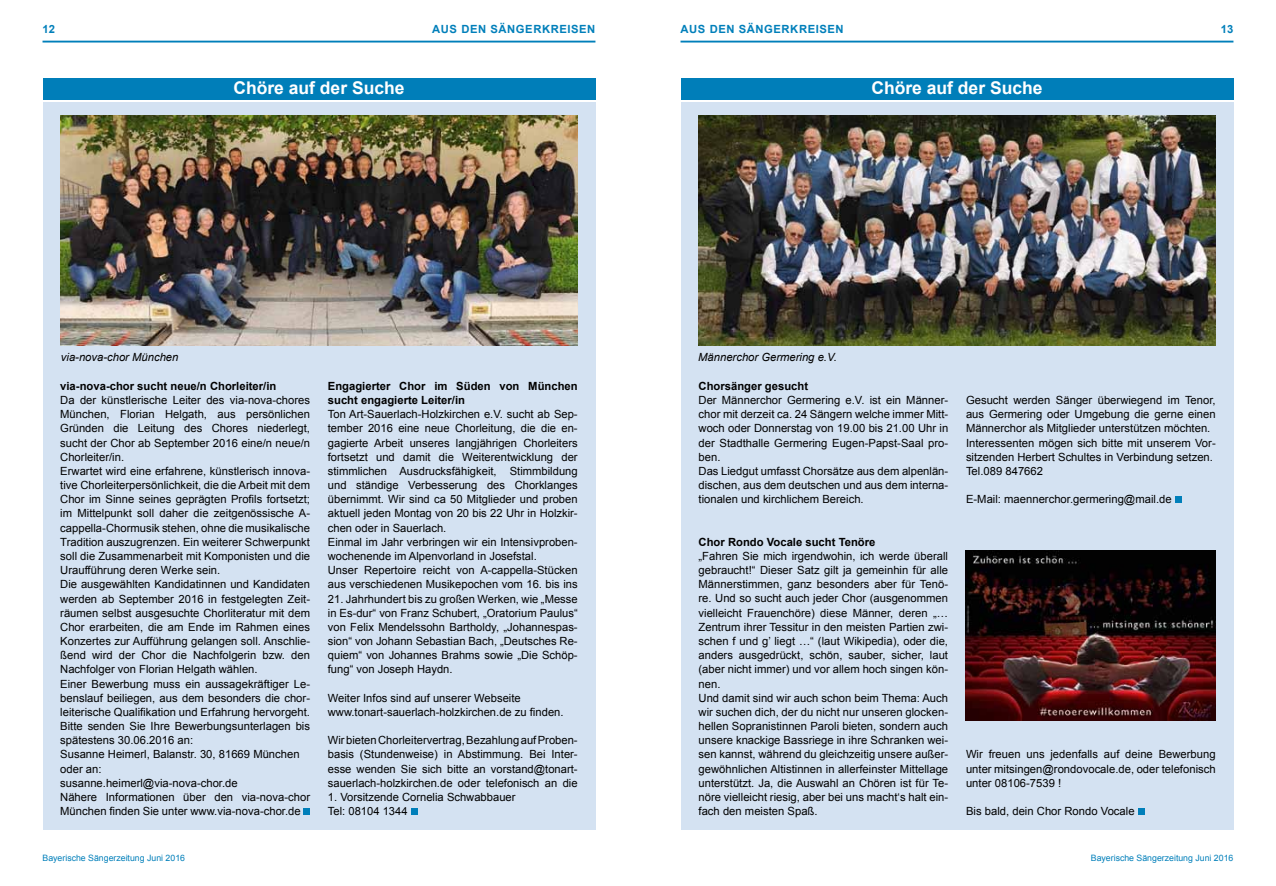
<style>
.page{position:relative;width:1276px;height:886px;background:#fff}
.page>*{position:absolute;margin:0;border:0;box-sizing:border-box;transform-origin:0 0}
.t1{font:700 17.5px "Arial";color:#fff}
.t2{font:11.25px/14.1px "Arial";color:#000}
.t3{font:700 11.25px/14.1px "Arial";color:#000}
.t4{font:italic 11.25px "Arial";color:#000}
.t5{font:700 11.25px "Arial";letter-spacing:.05em;color:#007fba}
.t6{font:8.75px "Arial";color:#007fba}
</style>
<div class="page">
<hr style="left:43px;top:41px;width:552px;height:2px;background:#007fba">
<hr style="left:680px;top:41px;width:553px;height:2px;background:#007fba">
<div style="left:43px;top:78px;width:552px;height:21px;background:#007eb9"></div>
<div style="left:43px;top:102px;width:552px;height:727px;background:#d4e2f2"></div>
<div style="left:304px;top:808px;width:6px;height:7px;background:#007fba"></div>
<div style="left:411px;top:808px;width:6px;height:7px;background:#007fba"></div>
<div style="left:680px;top:102px;width:553px;height:727px;background:#d4e2f2"></div>
<img style="left:60px;top:115px;width:518px;height:231px">
<img style="left:698px;top:115px;width:517px;height:231px">
<div style="left:680px;top:78px;width:553px;height:21px;background:#007eb9"></div>
<svg style="left:1175px;top:497px;width:6px;height:6px"></svg>
<div style="left:1137px;top:808px;width:7px;height:7px;background:#007fba"></div>
<img style="left:966px;top:550px;width:249px;height:170px">
<p class="t5" style="left:43px;top:22px;width:14px">12</p>
<p class="t5" style="left:432px;top:22px;width:165px">AUS DEN SÄNGERKREISEN</p>
<p class="t5" style="left:1221px;top:22px;width:14px">13</p>
<p class="t5" style="left:680px;top:22px;width:165px">AUS DEN SÄNGERKREISEN</p>
<h1 class="t1" style="left:233px;top:76px;width:173px">Chöre auf der Suche</h1>
<h1 class="t1" style="left:871px;top:76px;width:173px">Chöre auf der Suche</h1>
<p class="t4" style="left:61px;top:350px;width:119px">via-nova-chor München</p>
<p class="t4" style="left:698px;top:350px;width:140px">Männerchor Germering e.V.</p>
<p class="t3" style="left:60px;top:379px;width:218px">via-nova-chor sucht neue/n Chorleiter/in</p>
<p class="t2" style="left:60px;top:393px;width:251px">Da der künstlerische Leiter des via-nova-chores München, Florian Helgath, aus persönlichen Gründen die Leitung des Chores niederlegt, sucht der Chor ab September 2016 eine/n neue/n Chorleiter/in.<br>Erwartet wird eine erfahrene, künstlerisch innova&shy;tive Chorleiterpersönlichkeit, die die Arbeit mit dem Chor im Sinne seines geprägten Profils fortsetzt; im Mittelpunkt soll daher die zeitgenössische A&shy;cappella-Chormusik stehen, ohne die musikalische Tradition auszugrenzen. Ein weiterer Schwerpunkt soll die Zusammenarbeit mit Komponisten und die Uraufführung deren Werke sein.<br>Die ausgewählten Kandidatinnen und Kandidaten werden ab September 2016 in festgelegten Zeit&shy;räumen selbst ausgesuchte Chorliteratur mit dem Chor erarbeiten, die am Ende im Rahmen eines Konzertes zur Aufführung gelangen soll. Anschlie&shy;ßend wird der Chor die Nachfolgerin bzw. den Nachfolger von Florian Helgath wählen.<br>Einer Bewerbung muss ein aussagekräftiger Le&shy;benslauf beiliegen, aus dem besonders die chor&shy;leiterische Qualifikation und Erfahrung hervorgeht.<br>Bitte senden Sie Ihre Bewerbungsunterlagen bis spätestens 30.06.2016 an:<br>Susanne Heimerl, Balanstr. 30, 81669 München oder an:<br>susanne.heimerl@via-nova-chor.de<br>Nähere Informationen über den via-nova-chor München finden Sie unter www.via-nova-chor.de</p>
<p class="t3" style="left:328px;top:379px;width:251px">Engagierter Chor im Süden von München sucht engagierte Leiter/in</p>
<p class="t2" style="left:328px;top:407px;width:251px">Ton Art-Sauerlach-Holzkirchen e.V. sucht ab Sep&shy;tember 2016 eine neue Chorleitung, die die en&shy;gagierte Arbeit unseres langjährigen Chorleiters fortsetzt und damit die Weiterentwicklung der stimmlichen Ausdrucksfähigkeit, Stimmbildung und ständige Verbesserung des Chorklanges übernimmt. Wir sind ca 50 Mitglieder und proben aktuell jeden Montag von 20 bis 22 Uhr in Holzkir&shy;chen oder in Sauerlach.<br>Einmal im Jahr verbringen wir ein Intensivproben&shy;wochenende im Alpenvorland in Josefstal.<br>Unser Repertoire reicht von A-cappella-Stücken aus verschiedenen Musikepochen vom 16. bis ins</p>
<p class="t2" style="left:328px;top:591px;width:251px;text-align:justify">21. Jahrhundert bis zu großen Werken, wie „Messe in Es-dur“ von Franz Schubert, „Oratorium Paulus“ von Felix Mendelssohn Bartholdy, „Johannespas&shy;sion“ von Johann Sebastian Bach, „Deutsches Re&shy;quiem“ von Johannes Brahms sowie „Die Schöp&shy;fung“ von Joseph Haydn.</p>
<p class="t2" style="left:328px;top:691px;width:237px">Weiter Infos sind auf unserer Webseite www.tonart-sauerlach-holzkirchen.de zu finden.</p>
<p class="t2" style="left:328px;top:733px;width:251px;text-align:justify">Wir bieten Chorleitervertrag, Bezahlung auf Proben&shy;basis (Stundenweise) in Abstimmung. Bei Inter&shy;esse wenden Sie sich bitte an vorstand@tonart&shy;sauerlach-holzkirchen.de oder telefonisch an die</p>
<p class="t2" style="left:328px;top:790px;width:189px">1. Vorsitzende Cornelia Schwabbauer<br>Tel: 08104 1344</p>
<p class="t3" style="left:698px;top:379px;width:111px">Chorsänger gesucht</p>
<p class="t2" style="left:698px;top:393px;width:251px">Der Männerchor Germering e.V. ist ein Männer&shy;chor mit derzeit ca. 24 Sängern welche immer Mitt&shy;woch oder Donnerstag von 19.00 bis 21.00 Uhr in der Stadthalle Germering Eugen-Papst-Saal pro&shy;ben.<br>Das Liedgut umfasst Chorsätze aus dem alpenlän&shy;dischen, aus dem deutschen und aus dem interna&shy;tionalen und kirchlichem Bereich.</p>
<p class="t2" style="left:966px;top:393px;width:251px">Gesucht werden Sänger überwiegend im Tenor, aus Germering oder Umgebung die gerne einen Männerchor als Mitglieder unterstützen möchten.<br>Interessenten mögen sich bitte mit unserem Vor&shy;sitzenden Herbert Schultes in Verbindung setzen.<br>Tel.089 847662</p>
<p class="t2" style="left:966px;top:492px;width:207px">E-Mail: maennerchor.germering@mail.de</p>
<p class="t3" style="left:698px;top:535px;width:178px">Chor Rondo Vocale sucht Tenöre</p>
<p class="t2" style="left:698px;top:549px;width:251px">„Fahren Sie mich irgendwohin, ich werde überall gebraucht!“ Dieser Satz gilt ja gemeinhin für alle Männerstimmen, ganz besonders aber für Tenö&shy;re. Und so sucht auch jeder Chor (ausgenommen vielleicht Frauenchöre) diese Männer, deren „… Zentrum ihrer Tessitur in den meisten Partien zwi&shy;schen f und g’ liegt …“ (laut Wikipedia), oder die, anders ausgedrückt, schön, sauber, sicher, laut (aber nicht immer) und vor allem hoch singen kön&shy;nen.<br>Und damit sind wir auch schon beim Thema: Auch wir suchen dich, der du nicht nur unseren glocken&shy;hellen Sopranistinnen Paroli bieten, sondern auch unsere knackige Bassriege in ihre Schranken wei&shy;sen kannst, während du gleichzeitig unsere außer&shy;gewöhnlichen Altistinnen in allerfeinster Mittellage unterstützt. Ja, die Auswahl an Chören ist für Te&shy;nöre vielleicht riesig, aber bei uns macht‘s halt ein&shy;fach den meisten Spaß.</p>
<p class="t2" style="left:966px;top:747px;width:251px;text-align:justify">Wir freuen uns jedenfalls auf deine Bewerbung unter mitsingen@rondovocale.de, oder telefonisch unter 08106-7539 !</p>
<p class="t2" style="left:966px;top:804px;width:170px">Bis bald, dein Chor Rondo Vocale</p>
<p class="t6" style="left:43px;top:852px;width:144px">Bayerische Sängerzeitung Juni 2016</p>
<p class="t6" style="left:1091px;top:852px;width:144px">Bayerische Sängerzeitung Juni 2016</p>
</div>
